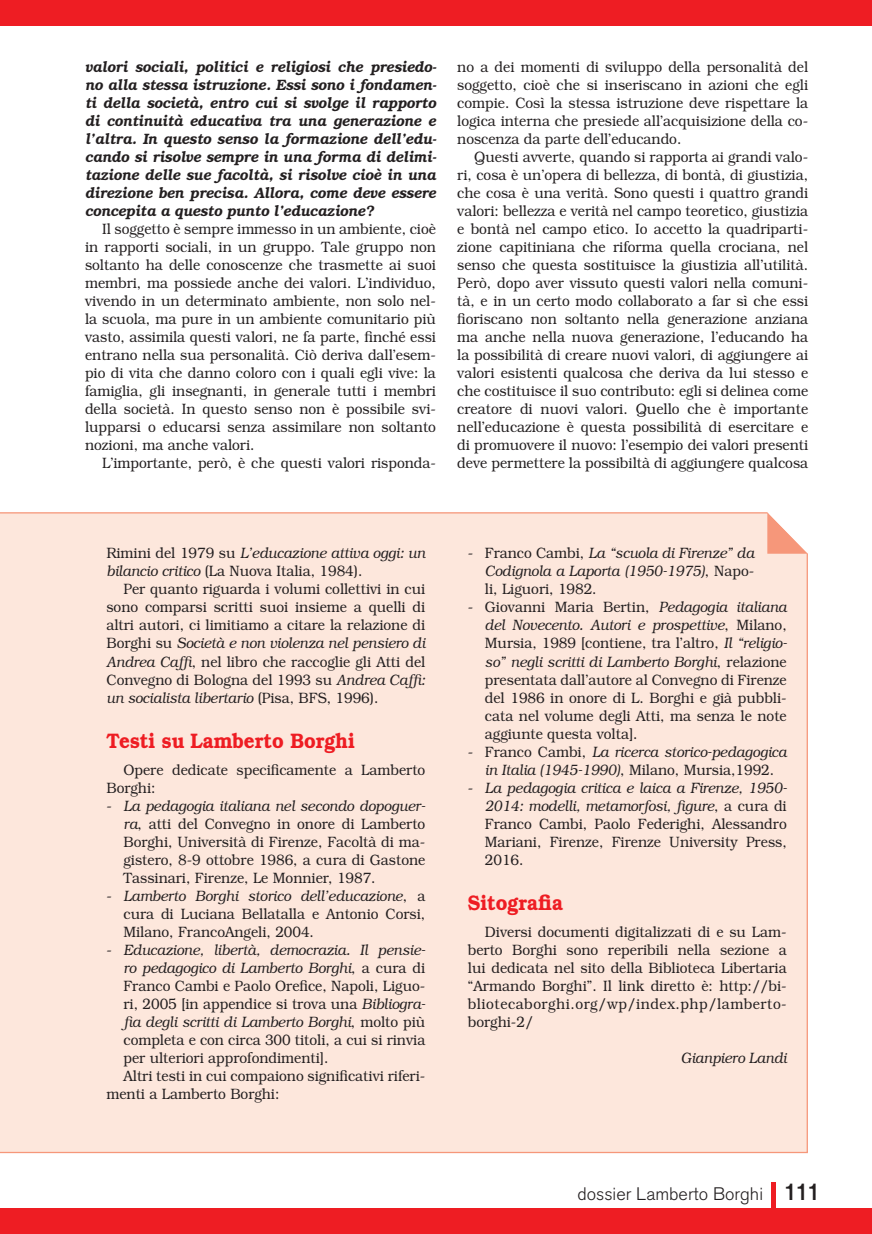
<style>
.page{position:relative;width:872px;height:1234px;background:#fff}
.page>*{position:absolute;margin:0;border:0;box-sizing:border-box;transform-origin:0 0}
.t1{font:600 21px "Bookman";color:#ee1d23;scale:.9 1}
.t2{font:300 18px "Akzidenz Grotesk BE";color:#231f20}
.t3{font:300 15px/18px "Bookman";color:#231f20;text-align:justify;scale:.92 1}
.t4{font:italic 300 15px/18px "Bookman";color:#231f20;scale:.92 1}
.t5{font:italic 600 15px/18px "Bookman";color:#231f20;text-align:justify;scale:.92 1}
.s1{font-style:normal}
.s2{font-style:italic}
.s3{font-weight:500;font-size:24.15px}
</style>
<div class="page">
<div style="left:0;top:512px;width:808px;height:640px;background:#fde7dc"></div>
<svg style="left:766px;top:512px;width:42px;height:42px"></svg>
<div style="left:771px;top:1182px;width:5px;height:51px;background:#ee1d23"></div>
<div style="left:0;top:1208px;width:872px;height:25px;background:#ee1d23"></div>
<div style="left:0;top:0;width:872px;height:26px;background:#ee1d23"></div>
<p class="t5" style="left:85px;top:59px;width:383px">valori sociali, politici e religiosi che presiedo&shy;no alla stessa istruzione. Essi sono i fondamen&shy;ti della società, entro cui si svolge il rapporto di continuità educativa tra una generazione e l’altra. In questo senso la formazione dell’edu&shy;cando si risolve sempre in una forma di delimi&shy;tazione delle sue facoltà, si risolve cioè in una direzione ben precisa. Allora, come deve essere concepita a questo punto l’educazione?</p>
<p class="t3" style="left:85px;top:221px;width:383px;text-indent:17px">Il soggetto è sempre immesso in un ambiente, cioè in rapporti sociali, in un gruppo. Tale gruppo non soltanto ha delle conoscenze che trasmette ai suoi membri, ma possiede anche dei valori. L’individuo, vivendo in un determinato ambiente, non solo nel&shy;la scuola, ma pure in un ambiente comunitario più vasto, assimila questi valori, ne fa parte, finché essi entrano nella sua personalità. Ciò deriva dall’esem&shy;pio di vita che danno coloro con i quali egli vive: la famiglia, gli insegnanti, in generale tutti i membri della società. In questo senso non è possibile svi&shy;lupparsi o educarsi senza assimilare non soltanto nozioni, ma anche valori.</p>
<p class="t3" style="left:102px;top:455px;width:364px">L’importante, però, è che questi valori risponda-</p>
<p class="t3" style="left:457px;top:59px;width:383px">no a dei momenti di sviluppo della personalità del soggetto, cioè che si inseriscano in azioni che egli compie. Così la stessa istruzione deve rispettare la logica interna che presiede all’acquisizione della co&shy;noscenza da parte dell’educando.</p>
<p class="t3" style="left:457px;top:149px;width:383px;text-indent:17px">Questi avverte, quando si rapporta ai grandi valo&shy;ri, cosa è un’opera di bellezza, di bontà, di giustizia, che cosa è una verità. Sono questi i quattro grandi valori: bellezza e verità nel campo teoretico, giustizia e bontà nel campo etico. Io accetto la quadriparti&shy;zione capitiniana che riforma quella crociana, nel senso che questa sostituisce la giustizia all’utilità.<br>Però, dopo aver vissuto questi valori nella comuni&shy;tà, e in un certo modo collaborato a far sì che essi fioriscano non soltanto nella generazione anziana ma anche nella nuova generazione, l’educando ha la possibilità di creare nuovi valori, di aggiungere ai valori esistenti qualcosa che deriva da lui stesso e che costituisce il suo contributo: egli si delinea come creatore di nuovi valori. Quello che è importante nell’educazione è questa possibilità di esercitare e di promuovere il nuovo: l’esempio dei valori presenti deve permettere la possibiltà di aggiungere qualcosa</p>
<p class="t4" style="left:106px;top:545px;width:348px"><span class="s1">Rimini del 1979 su</span> L’educazione attiva oggi: un bilancio critico <span class="s1">(La Nuova Italia, 1984).</span></p>
<p class="t3" style="left:106px;top:581px;width:348px;text-indent:17px">Per quanto riguarda i volumi collettivi in cui sono comparsi scritti suoi insieme a quelli di altri autori, ci limitiamo a citare la relazione di Borghi su <span class="s2">Società e non violenza nel pensiero di Andrea Caffi</span>, nel libro che raccoglie gli Atti del Convegno di Bologna del 1993 su <span class="s2">Andrea Caffi: un socialista libertario</span> (Pisa, BFS, 1996).</p>
<h1 class="t1" style="left:106px;top:732px;width:277px">Testi su Lamberto Borghi</h1>
<p class="t3" style="left:106px;top:761px;width:348px;text-indent:17px">Opere dedicate specificamente a Lamberto<br>Borghi:</p>
<p class="t3" style="left:123px;top:797px;width:330px;text-indent:-17px">- <span class="s2">La pedagogia italiana nel secondo dopoguer&shy;ra</span>, atti del Convegno in onore di Lamberto Borghi, Università di Firenze, Facoltà di ma&shy;gistero, 8-9 ottobre 1986, a cura di Gastone Tassinari, Firenze, Le Monnier, 1987.</p>
<p class="t3" style="left:123px;top:887px;width:329px;text-indent:-17px">- <span class="s2">Lamberto Borghi storico dell’educazione</span>, a cura di Luciana Bellatalla e Antonio Corsi, Milano, FrancoAngeli, 2004.</p>
<p class="t4" style="left:106px;top:941px;width:348px"><span class="s1">-</span> Educazione, libertà, democrazia. Il pensie-</p>
<p class="t4" style="left:123px;top:959px;width:329px">ro pedagogico di Lamberto Borghi<span class="s1">, a cura di</span></p>
<p class="t3" style="left:123px;top:977px;width:329px">Franco Cambi e Paolo Orefice, Napoli, Liguo-</p>
<p class="t3" style="left:123px;top:995px;width:329px">ri, 2005 [in appendice si trova una <span class="s2">Bibliogra-</span></p>
<p class="t4" style="left:123px;top:1013px;width:329px">fia degli scritti di Lamberto Borghi<span class="s1">, molto più</span></p>
<p class="t3" style="left:123px;top:1031px;width:329px">completa e con circa 300 titoli, a cui si rinvia</p>
<p class="t3" style="left:123px;top:1049px;width:224px">per ulteriori approfondimenti].</p>
<p class="t3" style="left:123px;top:1067px;width:329px">Altri testi in cui compaiono significativi riferi-</p>
<p class="t3" style="left:106px;top:1085px;width:190px">menti a Lamberto Borghi:</p>
<p class="t4" style="left:485px;top:545px;width:294px;text-align:justify;text-indent:-17px"><span class="s1">- Franco Cambi,</span> La “scuola di Firenze” da Codignola a Laporta (1950-1975)<span class="s1">, Napo&shy;li, Liguori, 1982.</span></p>
<p class="t3" style="left:485px;top:599px;width:330px;text-indent:-17px">- Giovanni Maria Bertin, <span class="s2">Pedagogia italiana del Novecento. Autori e prospettive</span>, Milano, Mursia, 1989 [contiene, tra l’altro, <span class="s2">Il “religio&shy;so” negli scritti di Lamberto Borghi</span>, relazione presentata dall’autore al Convegno di Firenze del 1986 in onore di L. Borghi e già pubbli&shy;cata nel volume degli Atti, ma senza le note aggiunte questa volta].</p>
<p class="t4" style="left:468px;top:743px;width:348px;text-align:center"><span class="s1">- Franco Cambi,</span> La ricerca storico-pedagogica in Italia (1945-1990)<span class="s1">, Milano, Mursia,1992.</span></p>
<p class="t3" style="left:485px;top:779px;width:329px;text-indent:-17px">- <span class="s2">La pedagogia critica e laica a Firenze, 1950- 2014: modelli, metamorfosi, figure</span>, a cura di Franco Cambi, Paolo Federighi, Alessandro Mariani, Firenze, Firenze University Press, 2016.</p>
<h1 class="t1" style="left:468px;top:894px;width:107px">Sitografia</h1>
<p class="t3" style="left:468px;top:923px;width:348px;text-indent:17px">Diversi documenti digitalizzati di e su Lam&shy;berto Borghi sono reperibili nella sezione a lui dedicata nel sito della Biblioteca Libertaria “Armando Borghi”. Il link diretto è: http://bi&shy;bliotecaborghi.org/wp/index.php/lamberto&shy;borghi-2/</p>
<p class="t4" style="left:681px;top:1049px;width:117px">Gianpiero Landi</p>
<p class="t2" style="left:577px;top:1186px;width:244px">dossier Lamberto Borghi <span class="s3">111</span></p>
</div>
